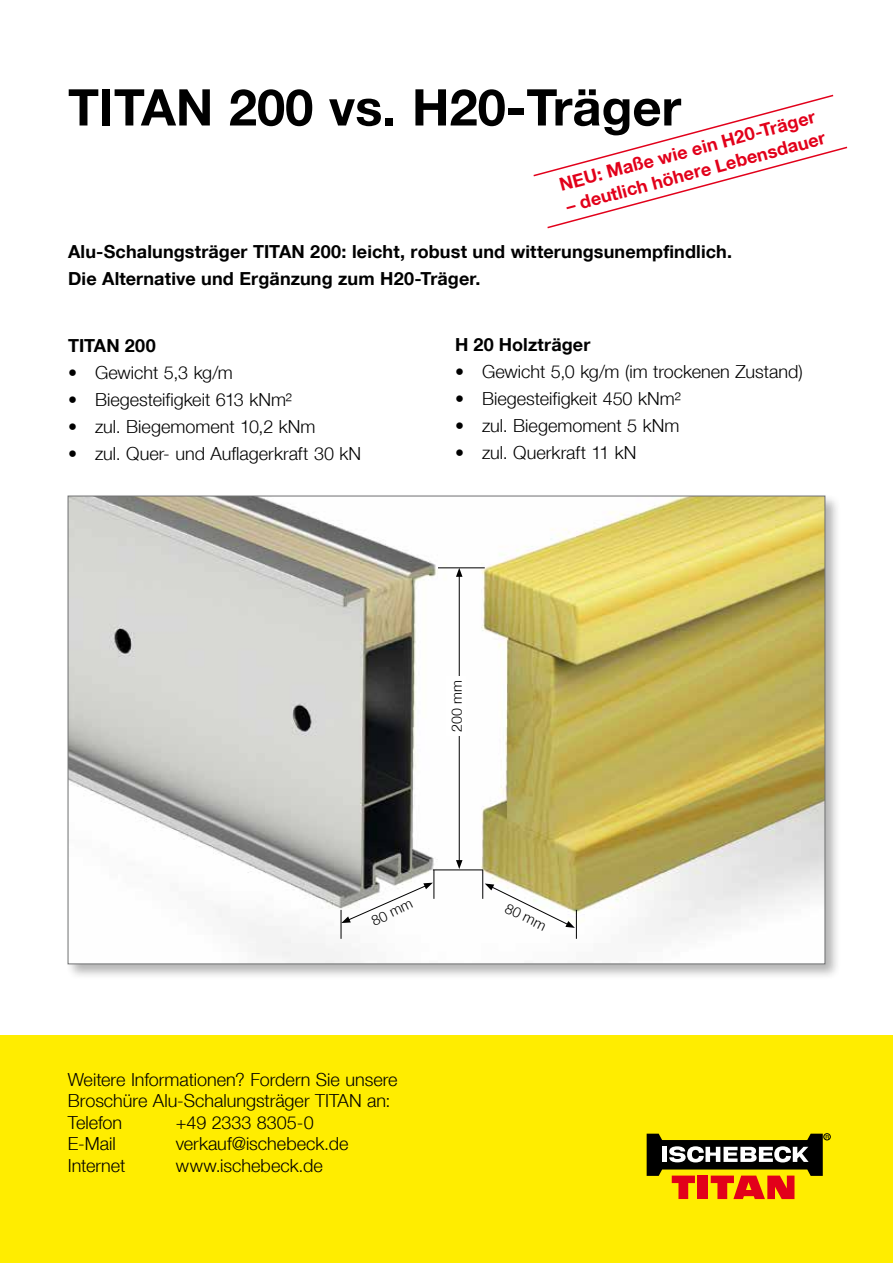
<style>
.page{position:relative;width:893px;height:1263px;background:#fff}
.page>*{position:absolute;margin:0;border:0;box-sizing:border-box;transform-origin:0 0}
.t1{font:700 50.7px "Helvetica Neue";color:#000}
.t2{font:300 18px/21.6px "Helvetica Neue";color:#000}
.t3{font:700 18px/27px "Helvetica Neue";letter-spacing:.01em;color:#000}
.t4{font:700 18px "Helvetica Neue";color:#e2001a}
.t5{font:300 14.25px "Helvetica Neue";color:#000}
</style>
<div class="page">
<div style="left:65px;top:493px;width:776px;height:487px;background:#000;opacity:.3"></div>
<img style="left:70px;top:498px;width:753px;height:464px">
<div style="left:0;top:1036px;width:893px;height:227px;background:#ffed00"></div>
<hr style="left:459px;top:574px;width:1px;height:288px;background:#000">
<svg style="left:456px;top:569px;width:6px;height:8px"></svg>
<svg style="left:456px;top:860px;width:6px;height:9px"></svg>
<svg style="left:482px;top:870px;width:95px;height:69px"></svg>
<svg style="left:341px;top:870px;width:94px;height:69px"></svg>
<div style="left:446px;top:676px;width:20px;height:60px;background:#fff"></div>
<hr style="left:438px;top:568px;width:47px;height:1px;background:#000">
<hr style="left:433px;top:870px;width:50px;height:1px;background:#000">
<svg style="left:533px;top:94px;width:315px;height:135px"></svg>
<div style="left:823px;top:1133px;width:8px;height:7px;border:1px solid #000;border-radius:50%"></div>
<svg style="left:647px;top:1134px;width:182px;height:65px"></svg>
<h1 class="t1" style="left:68px;top:76px;width:615px">TITAN 200 vs. H20-Träger</h1>
<p class="t4" style="left:557px;top:174px;width:265px;rotate:-15deg">NEU: Maße wie ein H20-Träger</p>
<p class="t4" style="left:563px;top:196px;width:269px;rotate:-15deg">– deutlich höhere Lebensdauer</p>
<p class="t3" style="left:68px;top:238px;width:666px">Alu-Schalungsträger TITAN 200: leicht, robust und witterungsunempfindlich.<br>Die Alternative und Ergänzung zum H20-Träger.</p>
<p class="t3" style="left:68px;top:332px;width:89px">TITAN 200</p>
<p class="t2" style="left:68px;top:362px;width:166px">• Gewicht 5,3 kg/m</p>
<p class="t2" style="left:68px;top:389px;width:225px">• Biegesteifigkeit 613 kNm²</p>
<p class="t2" style="left:68px;top:416px;width:249px">• zul. Biegemoment 10,2 kNm</p>
<p class="t2" style="left:68px;top:443px;width:295px">• zul. Quer- und Auflagerkraft 30 kN</p>
<p class="t3" style="left:455px;top:331px;width:137px">H 20 Holzträger</p>
<p class="t2" style="left:455px;top:361px;width:349px">• Gewicht 5,0 kg/m (im trockenen Zustand)</p>
<p class="t2" style="left:455px;top:388px;width:227px">• Biegesteifigkeit 450 kNm²</p>
<p class="t2" style="left:455px;top:415px;width:226px">• zul. Biegemoment 5 kNm</p>
<p class="t2" style="left:455px;top:442px;width:183px">• zul. Querkraft 11 kN</p>
<p class="t5" style="left:448px;top:732px;width:53px;rotate:-90deg">200 mm</p>
<p class="t5" style="left:369px;top:914px;width:45px;rotate:-26deg">80 mm</p>
<p class="t5" style="left:510px;top:899px;width:45px;rotate:26deg">80 mm</p>
<p class="t2" style="left:68px;top:1068px;width:331px">Weitere Informationen? Fordern Sie unsere<br>Broschüre Alu-Schalungsträger TITAN an:<br>Telefon</p>
<p class="t2" style="left:176px;top:1111px;width:139px">+49 2333 8305-0</p>
<p class="t2" style="left:68px;top:1133px;width:49px">E-Mail</p>
<p class="t2" style="left:176px;top:1133px;width:174px">verkauf@ischebeck.de</p>
<p class="t2" style="left:68px;top:1154px;width:59px">Internet</p>
<p class="t2" style="left:176px;top:1154px;width:148px">www.ischebeck.de</p>
</div>
